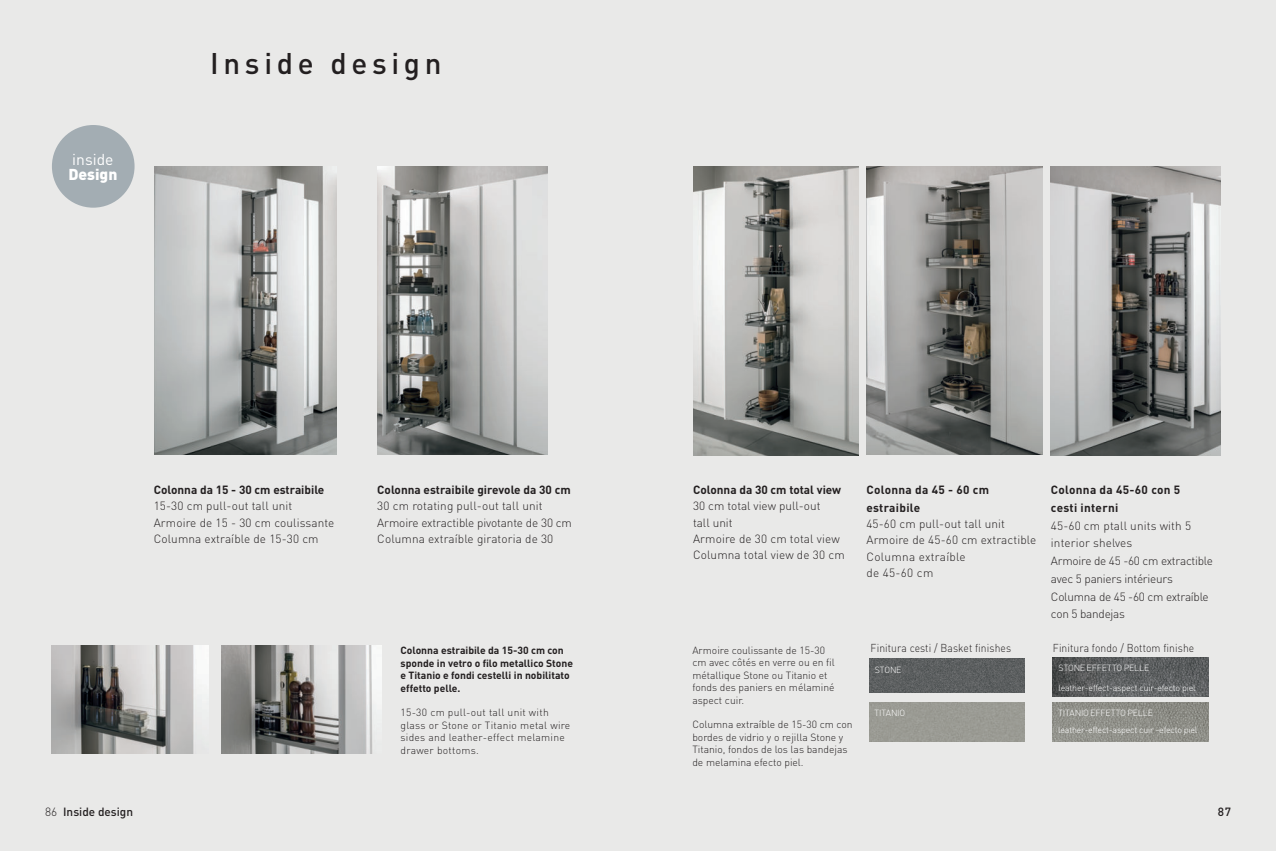
<style>
.page{position:relative;width:1276px;height:851px;background:#fff}
.page>*{position:absolute;margin:0;border:0;box-sizing:border-box;transform-origin:0 0}
.t1{font:500 29.5px "DIN";letter-spacing:.16em;color:#231f20}
.t2{font:15.62px "DIN";color:#fff}
.t3{font:900 15.62px "DIN";color:#fff}
.t4{font:300 11.75px/16.2px "DIN";letter-spacing:.01em;color:#231f20}
.t5{font:300 11.75px/17.8px "DIN";letter-spacing:-.02em;color:#231f20}
.t6{font:700 11.75px "DIN";color:#231f20}
.t7{font:700 11.75px/17.8px "DIN";letter-spacing:.025em;color:#231f20}
.t8{font:500 11.75px "DIN";color:#231f20}
.t9{font:300 11.38px "DIN";letter-spacing:.01em;color:#231f20;scale:.91 1}
.t10{font:300 10.38px/12.4px "DIN";color:#231f20}
.t11{font:700 10.38px/12.4px "DIN";color:#231f20}
.t12{font:300 10.38px/12.4px "DIN";letter-spacing:.025em;color:#231f20}
.t13{font:300 8.88px "DIN";letter-spacing:-.02em;color:#fff}
.s1{font-weight:300}
</style>
<div class="page">
<div style="left:0;top:0;width:1276px;height:850px;background:#e9e9e8"></div>
<img style="left:154px;top:166px;width:182px;height:288px">
<img style="left:377px;top:166px;width:170px;height:288px">
<div style="left:52px;top:125px;width:83px;height:83px;background:#a3adb3;border-radius:50%"></div>
<img style="left:221px;top:645px;width:161px;height:108px">
<img style="left:52px;top:645px;width:156px;height:108px">
<img style="left:693px;top:166px;width:166px;height:289px">
<img style="left:867px;top:166px;width:176px;height:288px">
<img style="left:1051px;top:166px;width:169px;height:289px">
<div style="left:869px;top:702px;width:155px;height:39px;background:#9a9b94"></div>
<img style="left:869px;top:658px;width:156px;height:34px">
<img style="left:1053px;top:702px;width:155px;height:39px">
<img style="left:1053px;top:657px;width:155px;height:39px">
<h2 class="t2" style="left:72px;top:153px;width:43px">inside</h2>
<h2 class="t3" style="left:68px;top:169px;width:51px">Design</h2>
<h1 class="t1" style="left:210px;top:50px;width:233px">Inside design</h1>
<p class="t6" style="left:154px;top:484px;width:172px">Colonna da 15 - 30 cm estraibile</p>
<p class="t4" style="left:154px;top:499px;width:182px">15-30 cm pull-out tall unit<br>Armoire de 15 - 30 cm coulissante<br>Columna extraíble de 15-30 cm</p>
<p class="t8" style="left:45px;top:806px;width:90px"><span class="s1">86</span> Inside design</p>
<p class="t6" style="left:377px;top:484px;width:195px">Colonna estraibile girevole da 30 cm</p>
<p class="t4" style="left:377px;top:499px;width:196px">30 cm rotating pull-out tall unit<br>Armoire extractible pivotante de 30 cm<br>Columna extraíble giratoria de 30</p>
<p class="t11" style="left:400px;top:644px;width:174px">Colonna estraibile da 15-30 cm con sponde in vetro o filo metallico Stone e Titanio e fondi cestelli in nobilitato effetto pelle.</p>
<p class="t12" style="left:400px;top:707px;width:171px">15-30 cm pull-out tall unit with glass or Stone or Titanio metal wire sides and leather-effect melamine drawer bottoms.</p>
<p class="t6" style="left:693px;top:484px;width:150px">Colonna da 30 cm total view</p>
<p class="t4" style="left:693px;top:499px;width:153px">30 cm total view pull-out<br>tall unit<br>Armoire de 30 cm total view<br>Columna total view de 30 cm</p>
<p class="t7" style="left:866px;top:481px;width:124px">Colonna da 45 - 60 cm estraibile</p>
<p class="t4" style="left:866px;top:516px;width:171px">45-60 cm pull-out tall unit<br>Armoire de 45-60 cm extractible<br>Columna extraíble<br>de 45-60 cm</p>
<p class="t10" style="left:692px;top:645px;width:144px">Armoire coulissante de 15-30 cm avec côtés en verre ou en fil métallique Stone ou Titanio et fonds des paniers en mélaminé aspect cuir.</p>
<p class="t10" style="left:692px;top:719px;width:162px">Columna extraíble de 15-30 cm con bordes de vidrio y o rejilla Stone y<br>Titanio, fondos de los las bandejas de melamina efecto piel.</p>
<p class="t9" style="left:870px;top:643px;width:156px">Finitura cesti / Basket finishes</p>
<p class="t13" style="left:875px;top:665px;width:28px">STONE</p>
<p class="t13" style="left:874px;top:709px;width:32px">TITANIO</p>
<p class="t7" style="left:1051px;top:481px;width:131px">Colonna da 45-60 con 5 cesti interni</p>
<p class="t5" style="left:1051px;top:517px;width:163px">45-60 cm ptall units with 5 interior shelves<br>Armoire de 45 -60 cm extractible avec 5 paniers intérieurs<br>Columna de 45 -60 cm extraíble con 5 bandejas</p>
<p class="t9" style="left:1053px;top:643px;width:157px">Finitura fondo / Bottom finishe</p>
<p class="t13" style="left:1058px;top:664px;width:92px">STONE EFFETTO PELLE</p>
<p class="t13" style="left:1058px;top:683px;width:139px">leather-effect-aspect cuir-efecto piel</p>
<p class="t13" style="left:1058px;top:709px;width:96px">TITANIO EFFETTO PELLE</p>
<p class="t13" style="left:1058px;top:726px;width:141px">leather-effect-aspect cuir -efecto piel</p>
<p class="t8" style="left:1217px;top:806px;width:15px">87</p>
</div>
